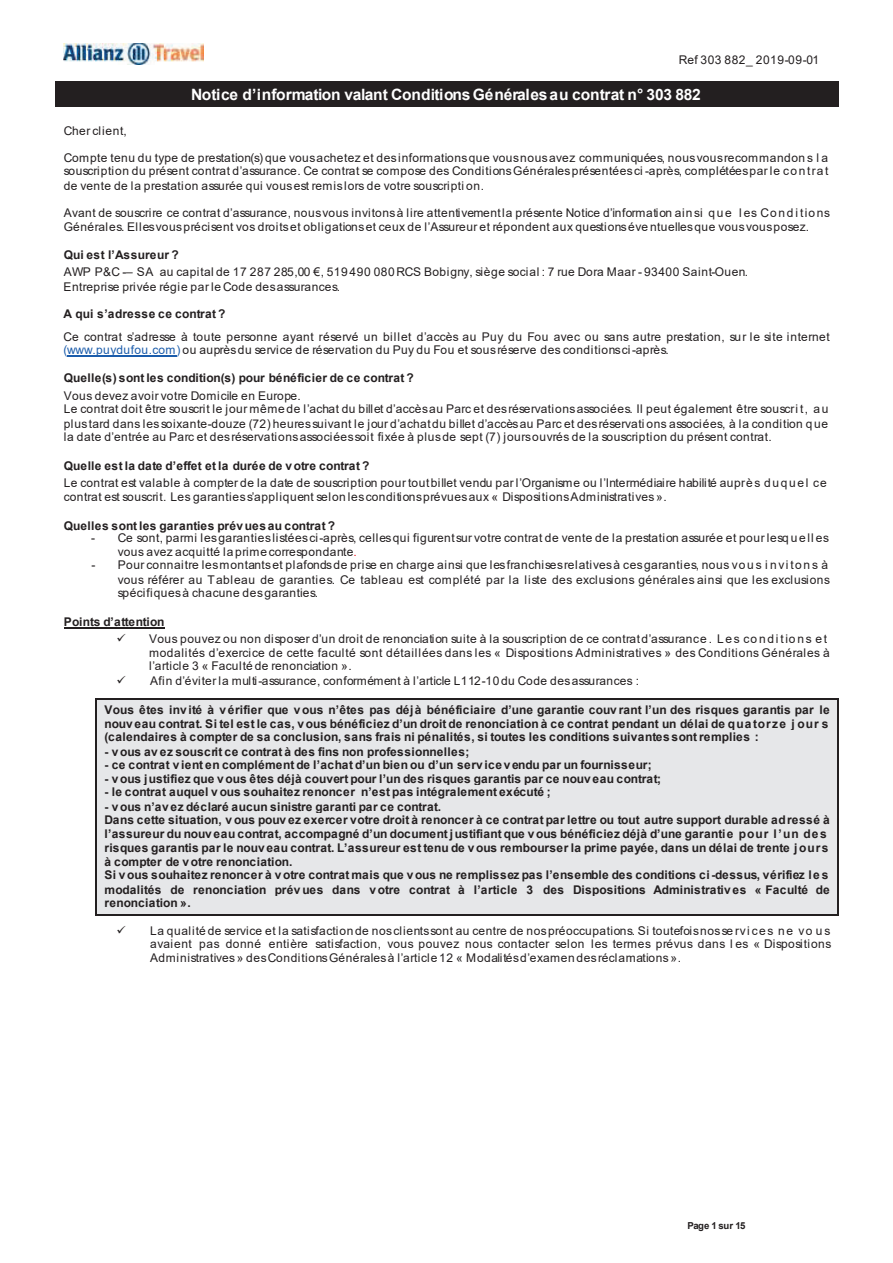
<style>
.page{position:relative;width:893px;height:1263px;background:#fff}
.page>*{position:absolute;margin:0;border:0;box-sizing:border-box;transform-origin:0 0}
.t1{font:700 15.6px "Arial";letter-spacing:-.02em;color:#fff}
.t2{font:12px/13.2px "Arial";letter-spacing:.045em;color:#231f20}
.t3{font:700 12px/13.2px "Arial";letter-spacing:.01em;color:#231f20}
.t4{font:700 12px "Arial";letter-spacing:-.01em;color:#231f20}
.t5{font:700 9.6px "Arial";letter-spacing:-.05em;color:#231f20}
.s1{color:#1b5cab}
.s2{color:#ee1d23}
</style>
<div class="page">
<img style="left:64px;top:43px;width:139px;height:21px">
<div style="left:56px;top:83px;width:782px;height:23px;background:#231f20"></div>
<hr style="left:56px;top:82px;width:782px;height:1px;background:#231f20">
<hr style="left:56px;top:106px;width:782px;height:1px;background:#231f20">
<svg style="left:55px;top:82px;width:1px;height:25px"></svg>
<svg style="left:838px;top:82px;width:1px;height:25px"></svg>
<hr style="left:67px;top:356px;width:110px;height:1px;background:#1b5cab">
<hr style="left:64px;top:627px;width:101px;height:1px;background:#231f20">
<div style="left:96px;top:698px;width:742px;height:216px;background:#e6e7e9"></div>
<hr style="left:96px;top:698px;width:742px;height:1px;background:#231f20">
<hr style="left:95px;top:699px;width:1px;height:215px;background:#231f20">
<hr style="left:96px;top:914px;width:742px;height:1px;background:#231f20">
<hr style="left:838px;top:699px;width:1px;height:215px;background:#231f20">
<p class="t2" style="left:679px;top:53px;width:142px">Ref 303 882_ 2019-09-01</p>
<h1 class="t1" style="left:191px;top:83px;width:511px">Notice d’information valant Conditions Générales au contrat n° 303 882</h1>
<p class="t2" style="left:64px;top:124px;width:65px">Cher client,</p>
<p class="t2" style="left:64px;top:151px;width:766px">Compte tenu du type de prestation(s) que vous achetez et des informations que vous nous avez communiquées, nous vous recommandons l a souscription du présent contrat d’assurance. Ce contrat se compose des Conditions Générales présentées ci -après, complétées par le contrat</p>
<p class="t2" style="left:64px;top:179px;width:422px">de vente de la prestation assurée qui vous est remis lors de votre souscripti on.</p>
<p class="t2" style="left:64px;top:207px;width:768px">Avant de souscrire ce contrat d’assurance, nous vous invitons à lire attentivement la présente Notice d’information ainsi que l es Condi tions<br>Générales. Elles vous précisent vos droits et obligations et ceux de l’Assureur et répondent aux questions éve ntuelles que vous vous posez.</p>
<p class="t3" style="left:64px;top:249px;width:117px">Qui est l’Assureur ?</p>
<p class="t2" style="left:64px;top:265px;width:686px;line-height:14.4px">AWP P&amp;C -– SA au capital de 17 287 285,00 €, 519 490 080 RCS Bobigny, siège social : 7 rue Dora Maar - 93400 Saint-Ouen.<br>Entreprise privée régie par le Code des assurances.</p>
<p class="t3" style="left:64px;top:308px;width:163px">A qui s’adresse ce contrat ?</p>
<p class="t2" style="left:64px;top:330px;width:768px">Ce contrat s’adresse à toute personne ayant réservé un billet d’accès au Puy du Fou avec ou sans autre prestation, sur le site internet <span class="s1">(www.puydufou.com)</span> ou auprès du service de réservation du Puy du Fou et sous réserve des conditions ci-après.</p>
<p class="t3" style="left:64px;top:371px;width:352px">Quelle(s) sont les condition(s) pour bénéficier de ce contrat ?</p>
<p class="t2" style="left:64px;top:389px;width:766px">Vous devez avoir votre Domicile en Europe.<br>Le contrat doit être souscrit le jour même de l’achat du billet d’accès au Parc et des réservations associées. Il peut également être souscri t, au</p>
<p class="t2" style="left:64px;top:417px;width:766px">plus tard dans les soixante-douze (72) heures suivant le jour d’achat du billet d’accès au Parc et des réservati ons associées, à la condition que la date d’entrée au Parc et des réservations associées soit fixée à plus de sept (7) jours ouvrés de la souscription du présent contrat.</p>
<p class="t3" style="left:64px;top:459px;width:307px">Quelle est la date d’effet et la durée de v otre contrat ?</p>
<p class="t2" style="left:64px;top:475px;width:765px;line-height:14.4px">Le contrat est valable à compter de la date de souscription pour tout billet vendu par l’Organisme ou l’Intermédiaire habilité auprès duquel ce contrat est souscrit. Les garanties s’appliquent selon les conditions prévues aux « Dispositions Administratives».</p>
<p class="t3" style="left:64px;top:519px;width:273px">Quelles sont les garanties prév ues au contrat ?</p>
<p class="t2" style="left:118px;top:530px;width:713px;line-height:14.4px;text-indent:-26px">- Ce sont, parmi les garanties listées ci-après, celles qui figurent sur votre contrat de vente de la prestation assurée et pour lesquell es vous avez acquitté la prime correspondante<span class="s2">.</span></p>
<p class="t2" style="left:91px;top:558px;width:740px;line-height:14.4px;text-align:right">- Pour connaitre les montants et plafonds de prise en charge ainsi que les franchises relatives à cesgaranties, nous vous i nvi tons à vous référer au Tableau de garanties. Ce tableau est complété par la liste des exclusions générales ainsi que les exclusions</p>
<p class="t2" style="left:118px;top:586px;width:202px">spécifiques à chacune des garanties.</p>
<p class="t4" style="left:64px;top:613px;width:102px">Points d’attention</p>
<p class="t2" style="left:117px;top:631px;width:715px;line-height:14.4px;text-align:right">✓ Vous pouvez ou non disposer d’un droit de renonciation suite à la souscription de ce contrat d’assurance. Les condi tions et modalités d’exercice de cette faculté sont détaillées dans les « Dispositions Administratives » des Conditions Générales à</p>
<p class="t2" style="left:149px;top:659px;width:204px">l’article 3 « Faculté de renonciation ».</p>
<p class="t2" style="left:117px;top:674px;width:524px">✓ Afin d’éviter la multi-assurance, conformément à l’article L112-10 du Code des assurances :</p>
<p class="t3" style="left:105px;top:702px;width:727px;line-height:14.4px">Vous êtes inv ité à v érifier que v ous n’êtes pas déjà bénéficiaire d’une garantie couv rant l’un des risques garantis par le nouv eau contrat. Si tel est le cas, v ous bénéficiez d’un droit de renonciation à ce contrat pendant un délai de qua torze j our s</p>
<p class="t3" style="left:105px;top:730px;width:656px">(calendaires à compter de sa conclusion, sans frais ni pénalités, si toutes les conditions suivantes sont remplies :</p>
<p class="t3" style="left:105px;top:745px;width:366px">- v ous av ez souscrit ce contrat à des fins non professionnelles;</p>
<p class="t3" style="left:105px;top:758px;width:549px">- ce contrat v ient en complément de l’achat d’un bien ou d’un serv ice v endu par un fournisseur;</p>
<p class="t4" style="left:105px;top:770px;width:558px">- v ous justifiez que v ous êtes déjà couvert pour l’un des risques garantis par ce nouv eau contrat;</p>
<p class="t3" style="left:105px;top:786px;width:448px">- le contrat auquel v ous souhaitez renoncer n’est pas intégralement exécuté ;</p>
<p class="t3" style="left:105px;top:800px;width:727px">- v ous n’av ez déclaré aucun sinistre garanti par ce contrat.<br>Dans cette situation, v ous pouv ez exercer votre droit à renoncer à ce contrat par lettre ou tout autre support durable adressé à</p>
<p class="t3" style="left:105px;top:828px;width:725px">l’assureur du nouv eau contrat, accompagné d’un document justifiant que v ous bénéficiez déjà d’une garantie pour l’un de s risques garantis par le nouv eau contrat. L’assureur est tenu de v ous rembourser la prime payée, dans un délai de trente jours</p>
<p class="t3" style="left:105px;top:855px;width:725px">à compter de v otre renonciation.<br>Si v ous souhaitez renoncer à v otre contrat mais que v ous ne remplissez pas l’ensemble des conditions ci-dessus, vérifiez le s</p>
<p class="t3" style="left:105px;top:883px;width:727px">modalités de renonciation prév ues dans v otre contrat à l’article 3 des Dispositions Administrativ es « Faculté de renonciation ».</p>
<p class="t2" style="left:117px;top:924px;width:716px;text-align:right">✓ La qualité de service et la satisfaction de nos clients sont au centre de nos préoccupations. Si toutefois nos servi ces ne vo us avaient pas donné entière satisfaction, vous pouvez nous contacter selon les termes prévus dans l es « Dispositions</p>
<p class="t2" style="left:150px;top:951px;width:532px">Administratives» des Conditions Générales à l’article 12 « Modalités d’examen des réclamations».</p>
<p class="t5" style="left:687px;top:1219px;width:60px">Page 1 sur 15</p>
</div>
